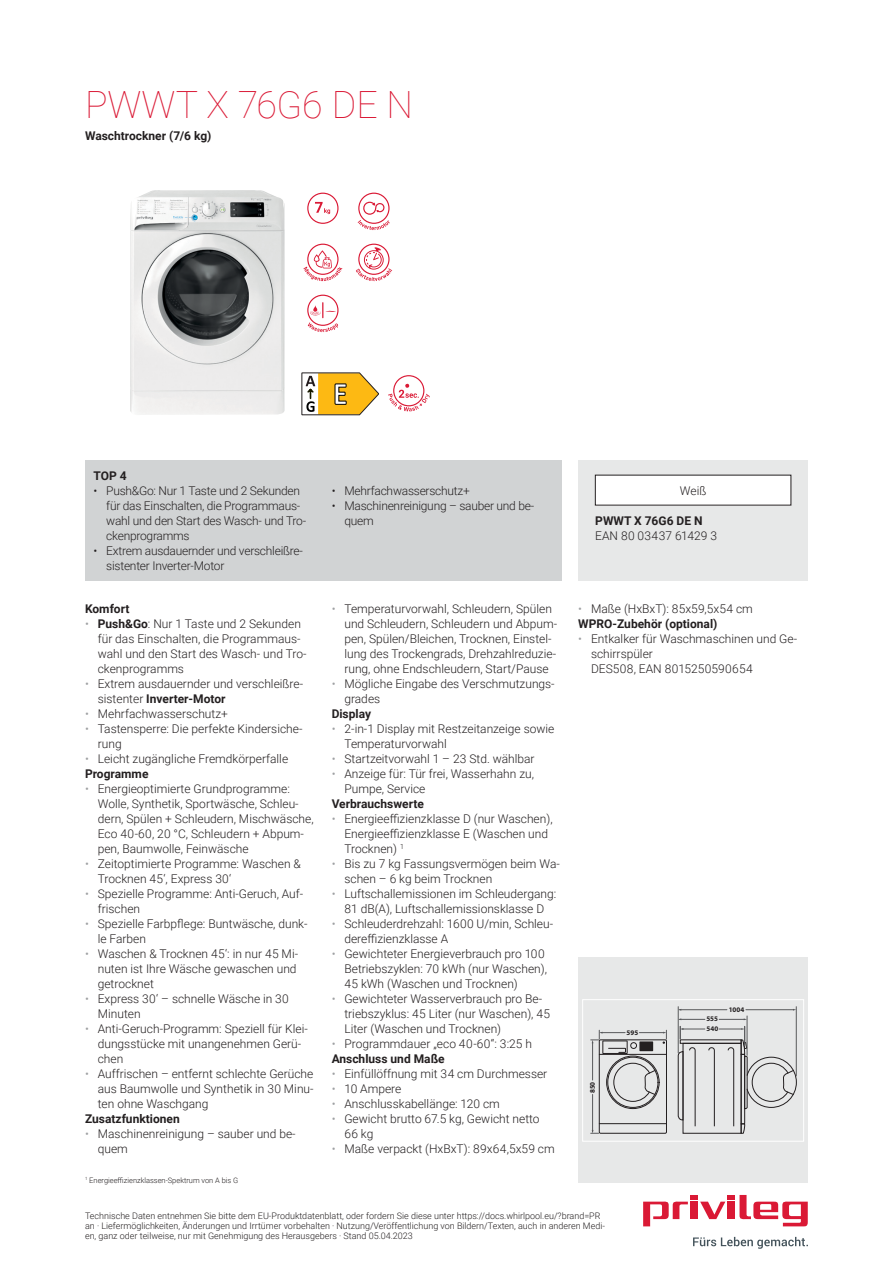
<style>
.page{position:relative;width:893px;height:1263px;background:#fff}
.page>*{position:absolute;margin:0;border:0;box-sizing:border-box;transform-origin:0 0}
.t1{font:100 37.5px "Roboto";color:#da1935}
.t2{font:300 12px/15px "Roboto";color:#231f20}
.t3{font:300 12px/15px "Roboto";letter-spacing:-.02em;color:#231f20}
.t4{font:700 12px "Roboto";color:#231f20}
.t5{font:300 9px/9.8px "Roboto";color:#231f20}
.t6{font:300 7.5px "Roboto";color:#231f20}
.t7{font:700 7.05px/9.9px "Myriad Pro";color:#231f20}
.s1{color:#9ea0a2}
.s2{font-weight:700}
</style>
<div class="page">
<svg style="left:643px;top:1195px;width:165px;height:31px"></svg>
<div style="left:728px;top:1201px;width:7px;height:18px;background:#da1935"></div>
<div style="left:691px;top:1201px;width:7px;height:18px;background:#da1935"></div>
<svg style="left:693px;top:1237px;width:115px;height:12px"></svg>
<img style="left:130px;top:190px;width:155px;height:225px">
<svg style="left:307px;top:192px;width:32px;height:32px"></svg>
<svg style="left:303px;top:243px;width:40px;height:39px"></svg>
<svg style="left:307px;top:294px;width:32px;height:39px"></svg>
<svg style="left:357px;top:192px;width:33px;height:38px"></svg>
<svg style="left:356px;top:243px;width:37px;height:39px"></svg>
<svg style="left:302px;top:373px;width:77px;height:42px"></svg>
<svg style="left:388px;top:375px;width:42px;height:37px"></svg>
<div style="left:85px;top:460px;width:476px;height:120px;background:#d1d3d4"></div>
<div style="left:578px;top:460px;width:230px;height:120px;background:#e7e8e8"></div>
<div style="left:595px;top:475px;width:196px;height:30px;background:#fff"></div>
<div style="left:578px;top:958px;width:230px;height:225px;background:#e7e8e8"></div>
<div style="left:599px;top:1040px;width:68px;height:93px;border:1px solid #231f20"></div>
<hr style="left:599px;top:1123px;width:67px;height:1px;background:#231f20">
<hr style="left:599px;top:1054px;width:67px;height:1px;background:#231f20">
<div style="left:603px;top:1041px;width:24px;height:12px;border:1px solid #231f20"></div>
<div style="left:608px;top:1057px;width:50px;height:50px;border:1px solid #231f20;border-radius:50%"></div>
<div style="left:607px;top:1056px;width:52px;height:52px;border:1px solid #231f20;border-radius:50%"></div>
<svg style="left:613px;top:1063px;width:42px;height:39px"></svg>
<hr style="left:592px;top:1043px;width:1px;height:37px;background:#58595b">
<hr style="left:592px;top:1094px;width:1px;height:38px;background:#58595b">
<svg style="left:591px;top:1130px;width:8px;height:4px"></svg>
<svg style="left:591px;top:1030px;width:76px;height:22px"></svg>
<hr style="left:746px;top:1009px;width:47px;height:1px;background:#58595b">
<hr style="left:680px;top:1009px;width:47px;height:1px;background:#58595b">
<svg style="left:679px;top:1018px;width:26px;height:2px"></svg>
<svg style="left:719px;top:1018px;width:28px;height:2px"></svg>
<hr style="left:678px;top:1007px;width:1px;height:46px;background:#58595b">
<svg style="left:678px;top:1026px;width:119px;height:107px"></svg>
<hr style="left:747px;top:1016px;width:1px;height:39px;background:#58595b">
<hr style="left:796px;top:1007px;width:1px;height:69px;background:#58595b">
<h1 class="t1" style="left:85px;top:78px;width:330px">PWWT X 76G6 DE N</h1>
<p class="t4" style="left:85px;top:128px;width:128px">Waschtrockner (7/6 kg)</p>
<p class="t4" style="left:94px;top:467px;width:35px">TOP 4</p>
<p class="t3" style="left:106px;top:482px;width:201px;text-indent:-13px">• Push&amp;Go: Nur 1 Taste und 2 Sekunden für das Einschalten, die Programmaus&shy;wahl und den Start des Wasch- und Tro&shy;ckenprogramms</p>
<p class="t3" style="left:106px;top:542px;width:198px;text-indent:-13px">• Extrem ausdauernder und verschleißre&shy;sistenter Inverter-Motor</p>
<p class="t4" style="left:85px;top:600px;width:46px">Komfort</p>
<p class="t2" style="left:98px;top:616px;width:210px;text-indent:-13px"><span class="s1">•</span> <span class="s2">Push&amp;Go</span>: Nur 1 Taste und 2 Sekunden für das Einschalten, die Programmaus&shy;wahl und den Start des Wasch- und Tro&shy;ckenprogramms</p>
<p class="t2" style="left:98px;top:676px;width:207px;text-indent:-13px"><span class="s1">•</span> Extrem ausdauernder und verschleißre&shy;sistenter <span class="s2">Inverter-Motor</span></p>
<p class="t2" style="left:85px;top:706px;width:144px"><span class="s1">•</span> Mehrfachwasserschutz+</p>
<p class="t2" style="left:98px;top:721px;width:206px;text-indent:-13px"><span class="s1">•</span> Tastensperre: Die perfekte Kindersiche&shy;rung</p>
<p class="t2" style="left:85px;top:751px;width:205px"><span class="s1">•</span> Leicht zugängliche Fremdkörperfalle<br><span class="s2">Programme</span></p>
<p class="t2" style="left:98px;top:781px;width:217px;text-indent:-13px"><span class="s1">•</span> Energieoptimierte Grundprogramme:<br>Wolle, Synthetik, Sportwäsche, Schleu&shy;dern, Spülen + Schleudern, Mischwäsche, Eco 40-60, 20 °C, Schleudern + Abpum&shy;pen, Baumwolle, Feinwäsche</p>
<p class="t2" style="left:98px;top:856px;width:205px;text-indent:-13px"><span class="s1">•</span> Zeitoptimierte Programme: Waschen &amp;<br>Trocknen 45‘, Express 30‘</p>
<p class="t2" style="left:98px;top:886px;width:207px;text-indent:-13px"><span class="s1">•</span> Spezielle Programme: Anti-Geruch, Auf&shy;frischen</p>
<p class="t2" style="left:98px;top:916px;width:211px;text-indent:-13px"><span class="s1">•</span> Spezielle Farbpflege: Buntwäsche, dunk&shy;le Farben</p>
<p class="t2" style="left:98px;top:946px;width:202px;text-indent:-13px"><span class="s1">•</span> Waschen &amp; Trocknen 45‘: in nur 45 Mi&shy;nuten ist Ihre Wäsche gewaschen und getrocknet</p>
<p class="t2" style="left:98px;top:991px;width:193px;text-indent:-13px"><span class="s1">•</span> Express 30‘ – schnelle Wäsche in 30<br>Minuten</p>
<p class="t2" style="left:98px;top:1021px;width:211px;text-indent:-13px"><span class="s1">•</span> Anti-Geruch-Programm: Speziell für Klei&shy;dungsstücke mit unangenehmen Gerü&shy;chen</p>
<p class="t2" style="left:98px;top:1066px;width:217px;text-align:justify;text-indent:-13px"><span class="s1">•</span> Auffrischen – entfernt schlechte Gerüche aus Baumwolle und Synthetik in 30 Minu&shy;ten ohne Waschgang</p>
<p class="t4" style="left:85px;top:1110px;width:96px">Zusatzfunktionen</p>
<p class="t2" style="left:98px;top:1126px;width:199px;text-indent:-13px"><span class="s1">•</span> Maschinenreinigung – sauber und be&shy;quem</p>
<p class="t6" style="left:85px;top:1175px;width:155px"><sup>1</sup> Energieeffizienzklassen-Spektrum von A bis G</p>
<p class="t3" style="left:332px;top:482px;width:140px">• Mehrfachwasserschutz+</p>
<p class="t3" style="left:344px;top:497px;width:191px;text-indent:-13px">• Maschinenreinigung – sauber und be&shy;quem</p>
<p class="t2" style="left:344px;top:601px;width:214px;text-indent:-13px"><span class="s1">•</span> Temperaturvorwahl, Schleudern, Spülen und Schleudern, Schleudern und Abpum&shy;pen, Spülen/Bleichen, Trocknen, Einstel&shy;lung des Trockengrads, Drehzahlreduzie&shy;rung, ohne Endschleudern, Start/Pause</p>
<p class="t2" style="left:344px;top:676px;width:212px;text-indent:-13px"><span class="s1">•</span> Mögliche Eingabe des Verschmutzungs&shy;grades</p>
<p class="t4" style="left:332px;top:705px;width:41px">Display</p>
<p class="t2" style="left:344px;top:721px;width:211px;text-indent:-13px"><span class="s1">•</span> 2-in-1 Display mit Restzeitanzeige sowie<br>Temperaturvorwahl</p>
<p class="t2" style="left:332px;top:751px;width:204px"><span class="s1">•</span> Startzeitvorwahl 1 – 23 Std. wählbar</p>
<p class="t2" style="left:344px;top:766px;width:191px;text-indent:-13px"><span class="s1">•</span> Anzeige für: Tür frei, Wasserhahn zu,<br>Pumpe, Service</p>
<p class="t4" style="left:332px;top:795px;width:94px">Verbrauchswerte</p>
<p class="t2" style="left:344px;top:811px;width:210px;text-indent:-13px"><span class="s1">•</span> Energieeffizienzklasse D (nur Waschen),<br>Energieeffizienzklasse E (Waschen und<br>Trocknen) <sup>1</sup></p>
<p class="t2" style="left:344px;top:856px;width:217px;text-indent:-13px"><span class="s1">•</span> Bis zu 7 kg Fassungsvermögen beim Wa&shy;schen – 6 kg beim Trocknen</p>
<p class="t2" style="left:332px;top:886px;width:226px;text-align:center"><span class="s1">•</span> Luftschallemissionen im Schleudergang:<br>81 dB(A), Luftschallemissionsklasse D</p>
<p class="t2" style="left:344px;top:916px;width:210px;text-indent:-13px"><span class="s1">•</span> Schleuderdrehzahl: 1600 U/min, Schleu&shy;dereffizienzklasse A</p>
<p class="t2" style="left:344px;top:946px;width:204px;text-indent:-13px"><span class="s1">•</span> Gewichteter Energieverbrauch pro 100<br>Betriebszyklen: 70 kWh (nur Waschen),<br>45 kWh (Waschen und Trocknen)</p>
<p class="t2" style="left:344px;top:991px;width:207px;text-indent:-13px"><span class="s1">•</span> Gewichteter Wasserverbrauch pro Be&shy;triebszyklus: 45 Liter (nur Waschen), 45<br>Liter (Waschen und Trocknen)</p>
<p class="t2" style="left:332px;top:1036px;width:202px"><span class="s1">•</span> Programmdauer „eco 40-60“: 3:25 h<br><span class="s2">Anschluss und Maße</span></p>
<p class="t2" style="left:332px;top:1066px;width:217px"><span class="s1">•</span> Einfüllöffnung mit 34 cm Durchmesser</p>
<p class="t2" style="left:332px;top:1081px;width:71px"><span class="s1">•</span> 10 Ampere</p>
<p class="t2" style="left:332px;top:1096px;width:170px"><span class="s1">•</span> Anschlusskabellänge: 120 cm</p>
<p class="t2" style="left:344px;top:1111px;width:197px;text-indent:-13px"><span class="s1">•</span> Gewicht brutto 67.5 kg, Gewicht netto<br>66 kg</p>
<p class="t2" style="left:332px;top:1141px;width:225px"><span class="s1">•</span> Maße verpackt (HxBxT): 89x64,5x59 cm</p>
<p class="t2" style="left:680px;top:482px;width:28px">Weiß</p>
<p class="t4" style="left:595px;top:512px;width:109px">PWWT X 76G6 DE N</p>
<p class="t2" style="left:595px;top:528px;width:123px">EAN 80 03437 61429 3</p>
<p class="t2" style="left:578px;top:601px;width:176px"><span class="s1">•</span> Maße (HxBxT): 85x59,5x54 cm<br><span class="s2">WPRO-Zubehör (optional)</span></p>
<p class="t2" style="left:591px;top:631px;width:208px;text-indent:-13px"><span class="s1">•</span> Entkalker für Waschmaschinen und Ge&shy;schirrspüler<br>DES508, EAN 8015250590654</p>
<p class="t7" style="left:587px;top:1093px;width:13px;rotate:-90deg">850</p>
<p class="t7" style="left:626px;top:1027px;width:13px">595</p>
<p class="t7" style="left:706px;top:1014px;width:13px">555<br>540</p>
<p class="t7" style="left:729px;top:1004px;width:17px">1004</p>
<p class="t5" style="left:85px;top:1211px;width:521px">Technische Daten entnehmen Sie bitte dem EU-Produktdatenblatt, oder fordern Sie diese unter https://docs.whirlpool.eu/?brand=PR an · Liefermöglichkeiten, Änderungen und Irrtümer vorbehalten · Nutzung/Veröffentlichung von Bildern/Texten, auch in anderen Medi&shy;en, ganz oder teilweise, nur mit Genehmigung des Herausgebers · Stand 05.04.2023</p>
</div>
